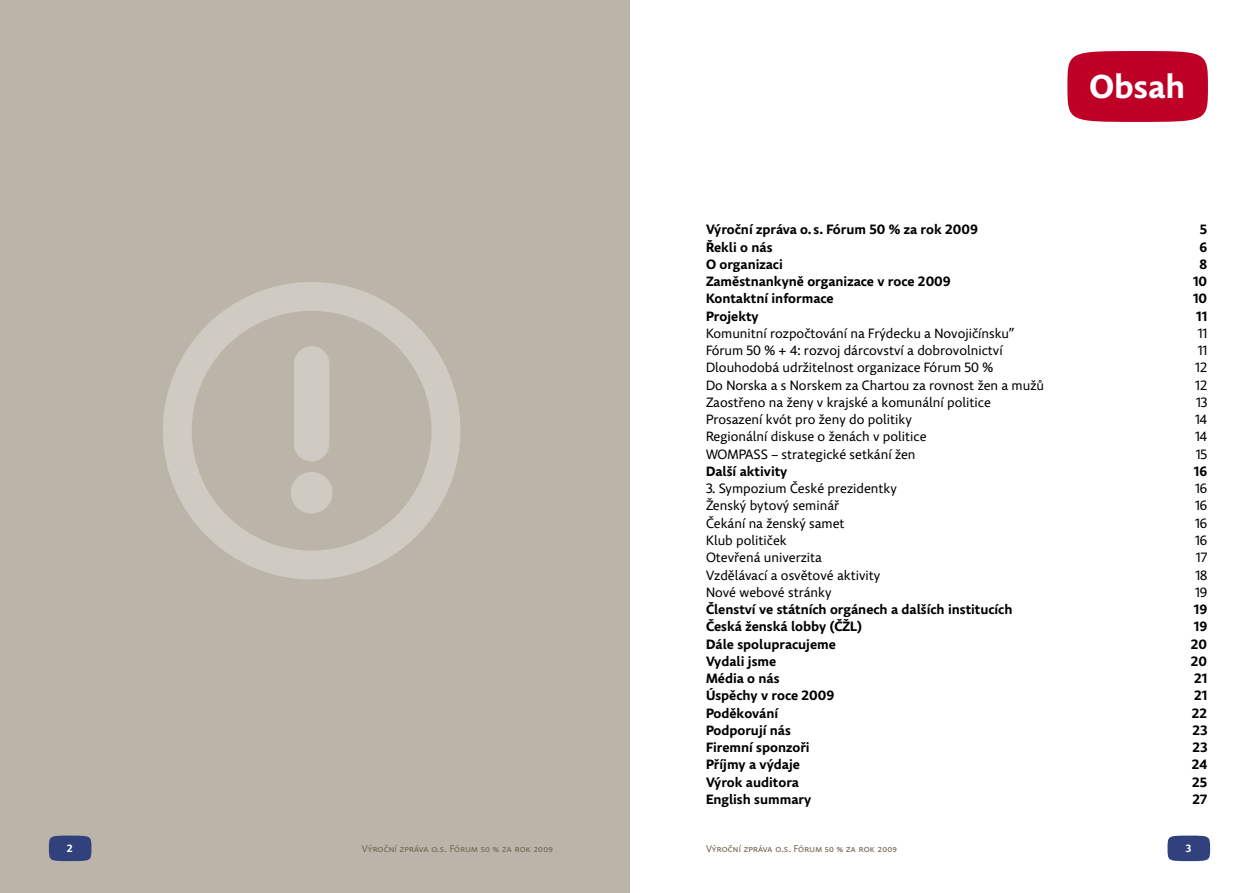
<style>
.page{position:relative;width:1259px;height:893px;background:#fff}
.page>*{position:absolute;margin:0;border:0;box-sizing:border-box;transform-origin:0 0}
.t1{font:700 33px "Comenia Sans";color:#fff}
.t2{font:13.5px "Comenia Sans";color:#000}
.t3{font:700 13.5px "Comenia Sans";color:#000}
.t4{font:700 10.5px "Comenia Sans";color:#fff}
.t5{font:9.75px "Comenia Sans";letter-spacing:.025em;color:#726752}
</style>
<div class="page">
<div style="left:0;top:0;width:629px;height:893px;background:#bbb5a9"></div>
<div style="left:1067px;top:51px;width:141px;height:71px;background:#be0027;border-radius:50%"></div>
<svg style="left:163px;top:282px;width:297px;height:297px"></svg>
<div style="left:294px;top:346px;width:35px;height:116px;background:#d0cbc2;border-radius:18px"></div>
<svg style="left:291px;top:472px;width:41px;height:42px"></svg>
<div style="left:49px;top:836px;width:42px;height:25px;background:#30417e;border-radius:50%"></div>
<div style="left:1167px;top:836px;width:43px;height:25px;background:#30417e;border-radius:50%"></div>
<h1 class="t1" style="left:1089px;top:66px;width:97px">Obsah</h1>
<p class="t3" style="left:706px;top:221px;width:273px">Výroční zpráva o. s. Fórum 50 % za rok 2009</p>
<p class="t3" style="left:1199px;top:221px;width:9px">5</p>
<p class="t3" style="left:706px;top:238px;width:68px">Řekli o nás</p>
<p class="t3" style="left:1199px;top:238px;width:9px">6</p>
<p class="t3" style="left:706px;top:256px;width:78px">O organizaci</p>
<p class="t3" style="left:1199px;top:256px;width:9px">8</p>
<p class="t3" style="left:706px;top:273px;width:246px">Zaměstnankyně organizace v roce 2009</p>
<p class="t3" style="left:1193px;top:273px;width:16px">10</p>
<p class="t3" style="left:706px;top:290px;width:129px">Kontaktní informace</p>
<p class="t3" style="left:1193px;top:290px;width:16px">10</p>
<p class="t3" style="left:706px;top:307px;width:54px">Projekty</p>
<p class="t3" style="left:1196px;top:307px;width:12px">11</p>
<p class="t2" style="left:706px;top:325px;width:310px">Komunitní rozpočtování na Frýdecku a Novojičínsku”</p>
<p class="t2" style="left:1197px;top:325px;width:11px">11</p>
<p class="t2" style="left:706px;top:342px;width:298px">Fórum 50 % + 4: rozvoj dárcovství a dobrovolnictví</p>
<p class="t2" style="left:1197px;top:342px;width:11px">11</p>
<p class="t2" style="left:706px;top:359px;width:289px">Dlouhodobá udržitelnost organizace Fórum 50 %</p>
<p class="t2" style="left:1195px;top:359px;width:13px">12</p>
<p class="t2" style="left:706px;top:376px;width:339px">Do Norska a s Norskem za Chartou za rovnost žen a mužů</p>
<p class="t2" style="left:1195px;top:376px;width:13px">12</p>
<p class="t2" style="left:706px;top:394px;width:286px">Zaostřeno na ženy v krajské a komunální politice</p>
<p class="t2" style="left:1196px;top:394px;width:13px">13</p>
<p class="t2" style="left:706px;top:411px;width:207px">Prosazení kvót pro ženy do politiky</p>
<p class="t2" style="left:1195px;top:411px;width:14px">14</p>
<p class="t2" style="left:706px;top:428px;width:222px">Regionální diskuse o ženách v politice</p>
<p class="t2" style="left:1195px;top:428px;width:14px">14</p>
<p class="t2" style="left:706px;top:445px;width:211px">WOMPASS – strategické setkání žen</p>
<p class="t2" style="left:1195px;top:445px;width:13px">15</p>
<p class="t3" style="left:706px;top:463px;width:83px">Další aktivity</p>
<p class="t3" style="left:1193px;top:463px;width:15px">16</p>
<p class="t2" style="left:706px;top:480px;width:192px">3. Sympozium České prezidentky</p>
<p class="t2" style="left:1195px;top:480px;width:14px">16</p>
<p class="t2" style="left:706px;top:497px;width:135px">Ženský bytový seminář</p>
<p class="t2" style="left:1195px;top:497px;width:14px">16</p>
<p class="t2" style="left:706px;top:514px;width:140px">Čekání na ženský samet</p>
<p class="t2" style="left:1195px;top:514px;width:14px">16</p>
<p class="t2" style="left:706px;top:532px;width:82px">Klub političek</p>
<p class="t2" style="left:1195px;top:532px;width:14px">16</p>
<p class="t2" style="left:706px;top:549px;width:117px">Otevřená univerzita</p>
<p class="t2" style="left:1196px;top:549px;width:13px">17</p>
<p class="t2" style="left:706px;top:566px;width:176px">Vzdělávací a osvětové aktivity</p>
<p class="t2" style="left:1195px;top:566px;width:13px">18</p>
<p class="t2" style="left:706px;top:583px;width:127px">Nové webové stránky</p>
<p class="t2" style="left:1195px;top:583px;width:14px">19</p>
<p class="t3" style="left:706px;top:601px;width:308px">Členství ve státních orgánech a dalších institucích</p>
<p class="t3" style="left:1193px;top:601px;width:15px">19</p>
<p class="t3" style="left:706px;top:618px;width:157px">Česká ženská lobby (ČŽL)</p>
<p class="t3" style="left:1193px;top:618px;width:15px">19</p>
<p class="t3" style="left:706px;top:635px;width:131px">Dále spolupracujeme</p>
<p class="t3" style="left:1191px;top:635px;width:18px">20</p>
<p class="t3" style="left:706px;top:652px;width:72px">Vydali jsme</p>
<p class="t3" style="left:1191px;top:652px;width:18px">20</p>
<p class="t3" style="left:706px;top:670px;width:75px">Média o nás</p>
<p class="t3" style="left:1194px;top:670px;width:15px">21</p>
<p class="t3" style="left:706px;top:687px;width:130px">Úspěchy v roce 2009</p>
<p class="t3" style="left:1194px;top:687px;width:15px">21</p>
<p class="t3" style="left:706px;top:704px;width:74px">Poděkování</p>
<p class="t3" style="left:1191px;top:704px;width:17px">22</p>
<p class="t3" style="left:706px;top:721px;width:86px">Podporují nás</p>
<p class="t3" style="left:1192px;top:721px;width:16px">23</p>
<p class="t3" style="left:706px;top:739px;width:105px">Firemní sponzoři</p>
<p class="t3" style="left:1192px;top:739px;width:16px">23</p>
<p class="t3" style="left:706px;top:756px;width:95px">Příjmy a výdaje</p>
<p class="t3" style="left:1191px;top:756px;width:17px">24</p>
<p class="t3" style="left:706px;top:773px;width:95px">Výrok auditora</p>
<p class="t3" style="left:1192px;top:773px;width:17px">25</p>
<p class="t3" style="left:706px;top:790px;width:107px">English summary</p>
<p class="t3" style="left:1192px;top:790px;width:16px">27</p>
<p class="t4" style="left:67px;top:842px;width:7px">2</p>
<p class="t5" style="left:362px;top:842px;width:192px">Výroční zpráva o.s. Fórum 50 % za rok 2009</p>
<p class="t5" style="left:706px;top:842px;width:192px">Výroční zpráva o.s. Fórum 50 % za rok 2009</p>
<p class="t4" style="left:1185px;top:842px;width:7px">3</p>
</div>
